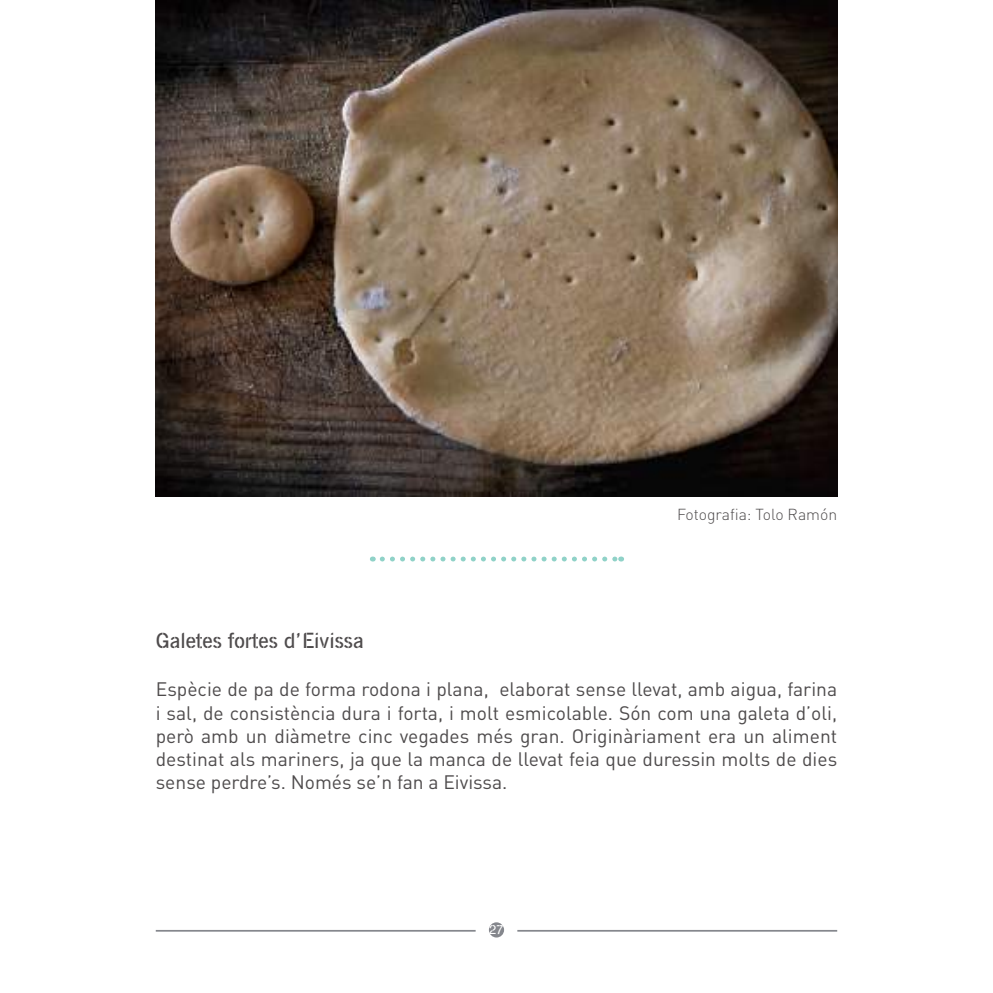
<style>
.page{position:relative;width:993px;height:993px;background:#fff}
.page>*{position:absolute;margin:0;border:0;box-sizing:border-box;transform-origin:0 0}
.t1{font:21px "VSV Rotula Regular";color:#4e4b4c}
.t2{font:19.25px/23.1px "DIN";color:#4e4b4c;text-align:justify}
.t3{font:300 15.75px "DIN";color:#4e4b4c}
.t4{font:12.25px "VSV Rotula Regular";color:#fff}
</style>
<div class="page">
<div style="left:488px;top:922px;width:16px;height:15px;background:#85878d;border-radius:50%"></div>
<hr style="left:156px;top:929px;width:319px;height:2px;background:#85878d">
<hr style="left:517px;top:929px;width:319px;height:2px;background:#85878d">
<img style="left:156px;top:0;width:680px;height:496px">
<svg style="left:382px;top:556px;width:239px;height:5px"></svg>
<p class="t3" style="left:676px;top:505px;width:162px">Fotografia: Tolo Ramón</p>
<p class="t1" style="left:156px;top:626px;width:209px">Galetes fortes d’Eivissa</p>
<p class="t2" style="left:156px;top:677px;width:682px">Espècie de pa de forma rodona i plana, elaborat sense llevat, amb aigua, farina i sal, de consistència dura i forta, i molt esmicolable. Són com una galeta d’oli, però amb un diàmetre cinc vegades més gran. Originàriament era un aliment destinat als mariners, ja que la manca de llevat feia que duressin molts de dies sense perdre’s. Només se’n fan a Eivissa.</p>
<p class="t4" style="left:489px;top:921px;width:16px">27</p>
</div>
